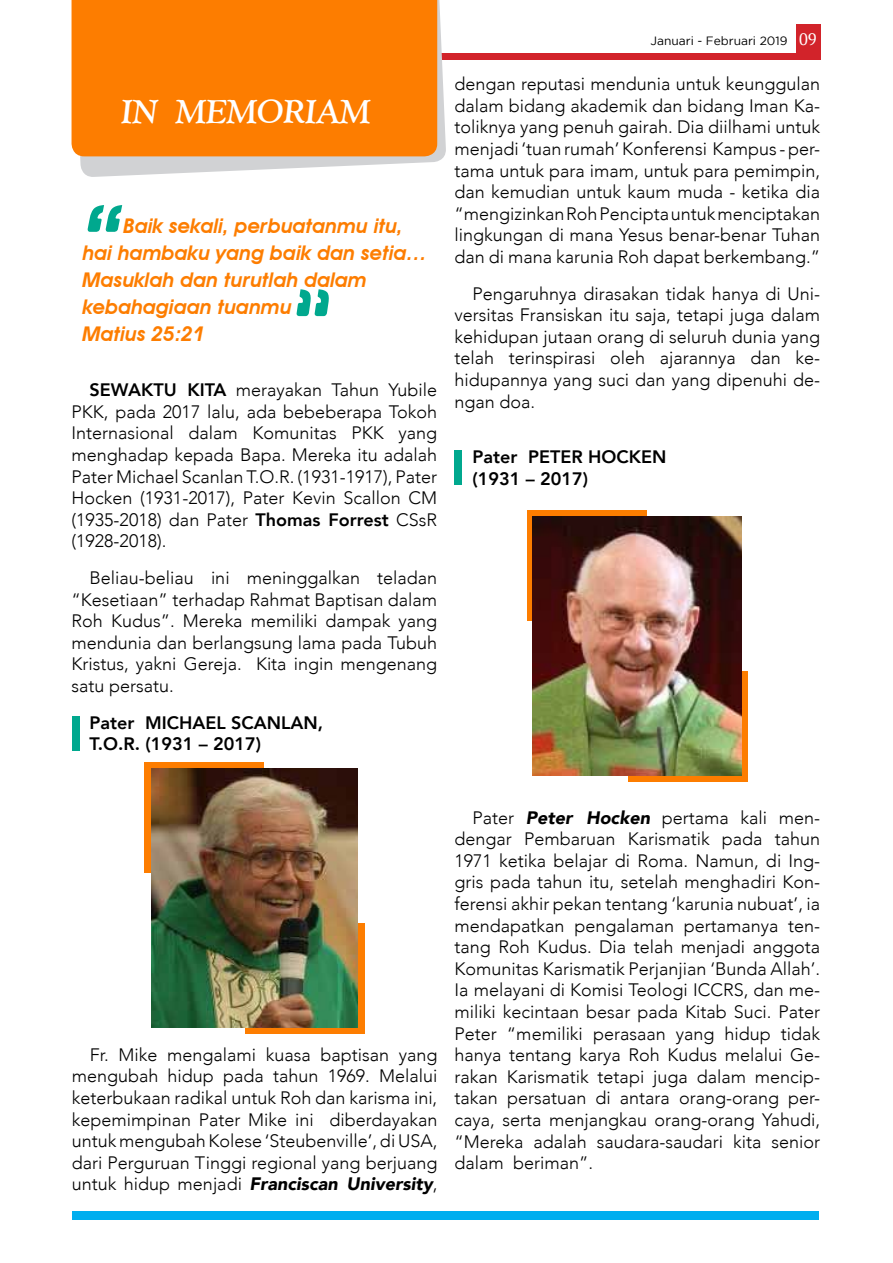
<style>
.page{position:relative;width:893px;height:1263px;background:#fff}
.page>*{position:absolute;margin:0;border:0;box-sizing:border-box;transform-origin:0 0}
.t1{font:italic 700 33px "Goudy Old Style BT";color:#fff}
.t2{font:italic 600 20.25px/27px "Avant Garde IT Cby BT";color:#fd7d00}
.t3{font:300 18px/21.6px "Avenir";color:#000;text-align:justify}
.t4{font:800 18px/21.6px "Avenir";color:#000}
.t5{font:12px "Gotham";color:#000}
.s1{font-weight:800}
.s2{font-family:"PT Serif";font-size:16.5px;color:#fff}
.s3{font-weight:900;font-style:italic}
</style>
<div class="page">
<div style="left:72px;top:53px;width:749px;height:7px;background:#d2232a"></div>
<div style="left:796px;top:24px;width:25px;height:29px;background:#d2232a"></div>
<div style="left:72px;top:1212px;width:747px;height:8px;background:#00aeef"></div>
<svg style="left:80px;top:0;width:366px;height:177px;fill:#d1d2d4"></svg>
<div style="left:72px;top:0;width:365px;height:156px;background:#fd7d00"></div>
<svg style="left:87px;top:205px;width:35px;height:27px"></svg>
<svg style="left:296px;top:289px;width:33px;height:27px"></svg>
<div style="left:72px;top:716px;width:7px;height:34px;background:#00a88e"></div>
<div style="left:245px;top:923px;width:120px;height:110px;background:#fd7d00"></div>
<div style="left:144px;top:762px;width:120px;height:110px;background:#fd7d00"></div>
<img style="left:151px;top:768px;width:207px;height:259px">
<div style="left:455px;top:450px;width:7px;height:35px;background:#00a88e"></div>
<div style="left:628px;top:671px;width:120px;height:111px;background:#fd7d00"></div>
<svg style="left:527px;top:510px;width:120px;height:111px"></svg>
<img style="left:533px;top:517px;width:209px;height:259px">
<h1 class="t1" style="left:121px;top:91px;width:251px">IN MEMORIAM</h1>
<p class="t2" style="left:82px;top:212px;width:346px;text-indent:41px">Baik sekali, perbuatanmu itu, hai hambaku yang baik dan setia…<br>Masuklah dan turutlah dalam kebahagiaan tuanmu<br>Matius 25:21</p>
<p class="t3" style="left:72px;top:379px;width:367px;text-indent:18px"><span class="s1">SEWAKTU KITA</span> merayakan Tahun Yubile PKK, pada 2017 lalu, ada bebeberapa Tokoh Internasional dalam Komunitas PKK yang menghadap kepada Bapa. Mereka itu adalah Pater Michael Scanlan T.O.R. (1931-1917), Pater Hocken (1931-2017), Pater Kevin Scallon CM (1935-2018) dan Pater <span class="s1">Thomas Forrest</span> CSsR (1928-2018).</p>
<p class="t3" style="left:72px;top:567px;width:367px;text-indent:18px">Beliau-beliau ini meninggalkan teladan “Kesetiaan” terhadap Rahmat Baptisan dalam Roh Kudus”. Mereka memiliki dampak yang mendunia dan berlangsung lama pada Tubuh Kristus, yakni Gereja. Kita ingin mengenang satu persatu.</p>
<p class="t4" style="left:90px;top:711px;width:235px">Pater MICHAEL SCANLAN,<br>T.O.R. (1931 – 2017)</p>
<p class="t5" style="left:650px;top:34px;width:168px">Januari - Februari 2019 <span class="s2">09</span></p>
<p class="t3" style="left:454px;top:73px;width:367px">dengan reputasi mendunia untuk keunggulan dalam bidang akademik dan bidang Iman Ka&shy;toliknya yang penuh gairah. Dia diilhami untuk menjadi ‘tuan rumah’ Konferensi Kampus - per&shy;tama untuk para imam, untuk para pemimpin, dan kemudian untuk kaum muda - ketika dia “mengizinkan Roh Pencipta untuk menciptakan lingkungan di mana Yesus benar-benar Tuhan dan di mana karunia Roh dapat berkembang.”</p>
<p class="t3" style="left:454px;top:283px;width:367px;text-indent:18px">Pengaruhnya dirasakan tidak hanya di Uni&shy;versitas Fransiskan itu saja, tetapi juga dalam kehidupan jutaan orang di seluruh dunia yang telah terinspirasi oleh ajarannya dan ke&shy;hidupannya yang suci dan yang dipenuhi de&shy;ngan doa.</p>
<p class="t4" style="left:473px;top:446px;width:195px">Pater PETER HOCKEN (1931 – 2017)</p>
<p class="t3" style="left:72px;top:1044px;width:367px;text-indent:18px">Fr. Mike mengalami kuasa baptisan yang mengubah hidup pada tahun 1969. Melalui keterbukaan radikal untuk Roh dan karisma ini, kepemimpinan Pater Mike ini diberdayakan untuk mengubah Kolese ‘Steubenville’, di USA, dari Perguruan Tinggi regional yang berjuang untuk hidup menjadi <span class="s3">Franciscan University</span>,</p>
<p class="t3" style="left:455px;top:807px;width:367px;text-indent:18px">Pater <span class="s3">Peter Hocken</span> pertama kali men&shy;dengar Pembaruan Karismatik pada tahun 1971 ketika belajar di Roma. Namun, di Ing&shy;gris pada tahun itu, setelah menghadiri Kon&shy;ferensi akhir pekan tentang ‘karunia nubuat’, ia mendapatkan pengalaman pertamanya ten&shy;tang Roh Kudus. Dia telah menjadi anggota Komunitas Karismatik Perjanjian ‘Bunda Allah’.<br>Ia melayani di Komisi Teologi ICCRS, dan me&shy;miliki kecintaan besar pada Kitab Suci. Pater Peter “memiliki perasaan yang hidup tidak hanya tentang karya Roh Kudus melalui Ge&shy;rakan Karismatik tetapi juga dalam mencip&shy;takan persatuan di antara orang-orang per&shy;caya, serta menjangkau orang-orang Yahudi, “Mereka adalah saudara-saudari kita senior dalam beriman”.</p>
</div>
